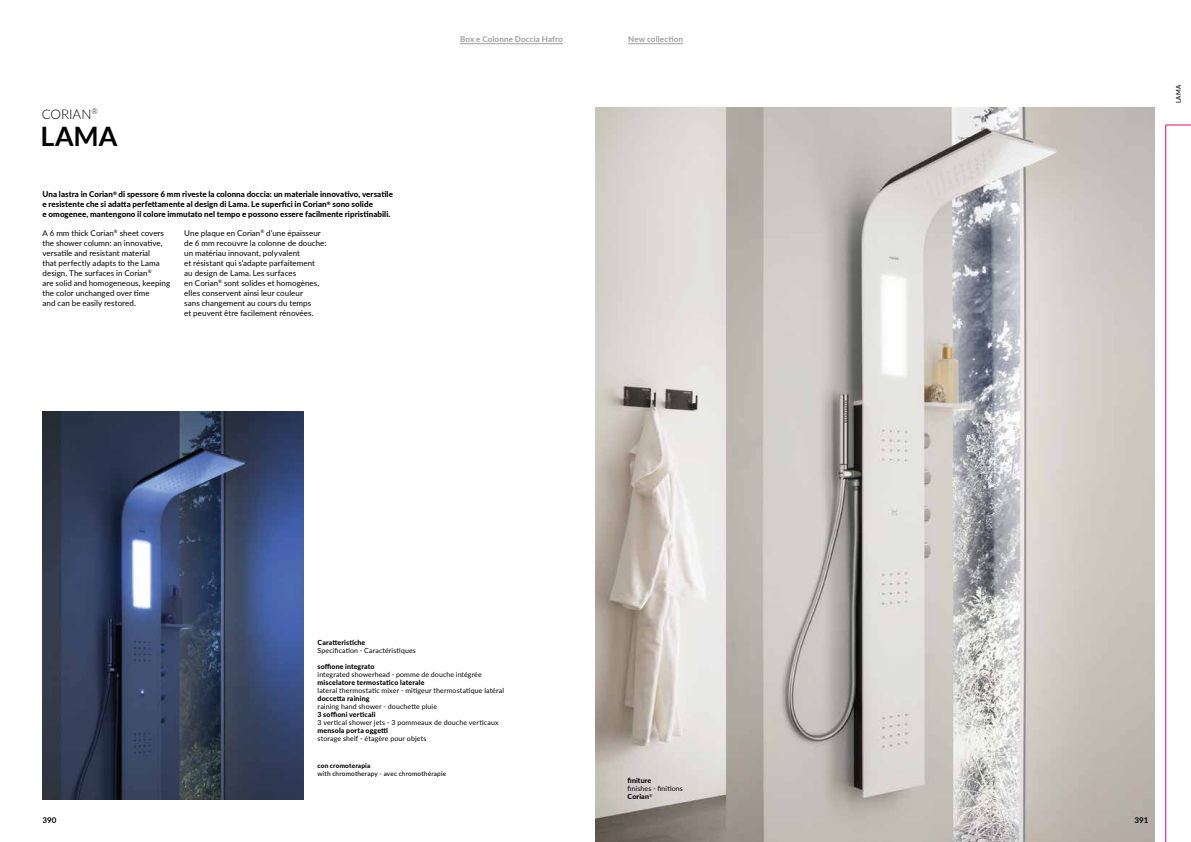
<style>
.page{position:relative;width:1191px;height:842px;background:#fff}
.page>*{position:absolute;margin:0;border:0;box-sizing:border-box;transform-origin:0 0}
.t1{font:700 26.8px "Lato";color:#000}
.t2{font:300 13.4px "Lato";color:#000}
.t3{font:8px/10px "Lato";letter-spacing:.005em;color:#000}
.t4{font:800 8px/10px "Lato";letter-spacing:.005em;color:#000}
.t5{font:700 8px "Lato";letter-spacing:.015em;color:#9d9d9c}
.t6{font:700 8px "Lato";letter-spacing:.005em;color:#000}
.t7{font:7px/8px "Lato";letter-spacing:.02em;color:#000}
.t8{font:800 7px "Lato";letter-spacing:.02em;color:#000}
.t9{font:500 6.5px "Lato";letter-spacing:.025em;color:#000}
.t10{font:800 6.5px "Lato";letter-spacing:.02em;color:#000}
.t11{font:500 6.5px "Lato";letter-spacing:.025em;color:#000;scale:.95 1}
.s1{font-weight:800}
</style>
<div class="page">
<img style="left:43px;top:411px;width:260px;height:388px">
<img style="left:595px;top:108px;width:559px;height:734px">
<hr style="left:1165px;top:125px;width:1px;height:717px;background:#e6007e">
<svg style="left:1165px;top:125px;width:26px;height:1px"></svg>
<hr style="left:460px;top:44px;width:103px;height:1px;background:#9d9d9c">
<hr style="left:628px;top:44px;width:55px;height:1px;background:#9d9d9c">
<h2 class="t2" style="left:42px;top:104px;width:58px">CORIAN<sup>®</sup></h2>
<h1 class="t1" style="left:40px;top:116px;width:78px">LAMA</h1>
<p class="t4" style="left:43px;top:189px;width:352px">Una lastra in Corian<sup>®</sup> di spessore 6 mm riveste la colonna doccia: un materiale innovativo, versatile e resistente che si adatta perfettamente al design di Lama. Le superfici in Corian<sup>®</sup> sono solide<br>e omogenee, mantengono il colore immutato nel tempo e possono essere facilmente ripristinabili.</p>
<p class="t3" style="left:43px;top:228px;width:129px">A 6 mm thick Corian<sup>®</sup> sheet covers the shower column: an innovative, versatile and resistant material<br>that perfectly adapts to the Lama design. The surfaces in Corian<sup>®<br></sup>are solid and homogeneous, keeping the color unchanged over time<br>and can be easily restored.</p>
<p class="t3" style="left:184px;top:228px;width:144px">Une plaque en Corian<sup>®</sup> d’une épaisseur de 6 mm recouvre la colonne de douche: un matériau innovant, polyvalent<br>et résistant qui s’adapte parfaitement<br>au design de Lama. Les surfaces<br>en Corian<sup>®</sup> sont solides et homogènes, elles conservent ainsi leur couleur<br>sans changement au cours du temps<br>et peuvent être facilement rénovées.</p>
<p class="t5" style="left:460px;top:33px;width:104px">Box e Colonne Doccia Hafro</p>
<p class="t5" style="left:628px;top:33px;width:56px">New collection</p>
<p class="t11" style="left:1173px;top:103px;width:20px;rotate:-90deg">LAMA</p>
<p class="t8" style="left:317px;top:637px;width:49px">Caratteristiche</p>
<p class="t7" style="left:317px;top:646px;width:100px">Specification - Caractéristiques</p>
<p class="t8" style="left:317px;top:661px;width:58px">soffione integrato</p>
<p class="t7" style="left:317px;top:670px;width:166px">integrated showerhead - pomme de douche intégrée</p>
<p class="t8" style="left:317px;top:677px;width:108px">miscelatore termostatico laterale</p>
<p class="t7" style="left:317px;top:686px;width:188px">lateral thermostatic mixer - mitigeur thermostatique latéral</p>
<p class="t8" style="left:317px;top:693px;width:53px">doccetta raining</p>
<p class="t7" style="left:317px;top:702px;width:121px">raining hand shower - douchette pluie</p>
<p class="t8" style="left:317px;top:709px;width:59px">3 soffioni verticali</p>
<p class="t7" style="left:317px;top:718px;width:182px">3 vertical shower jets - 3 pommeaux de douche verticaux</p>
<p class="t8" style="left:317px;top:725px;width:72px">mensola porta oggetti</p>
<p class="t7" style="left:317px;top:734px;width:110px">storage shelf - étagère pour objets</p>
<p class="t10" style="left:317px;top:761px;width:54px">con cromoterapia</p>
<p class="t9" style="left:317px;top:769px;width:130px">with chromotherapy - avec chromothérapie</p>
<p class="t8" style="left:627px;top:776px;width:25px">finiture</p>
<p class="t7" style="left:627px;top:785px;width:57px">finishes - finitions<br><span class="s1">Corian</span><sup>®</sup></p>
<p class="t6" style="left:43px;top:814px;width:16px">390</p>
<p class="t6" style="left:1134px;top:814px;width:15px">391</p>
</div>
